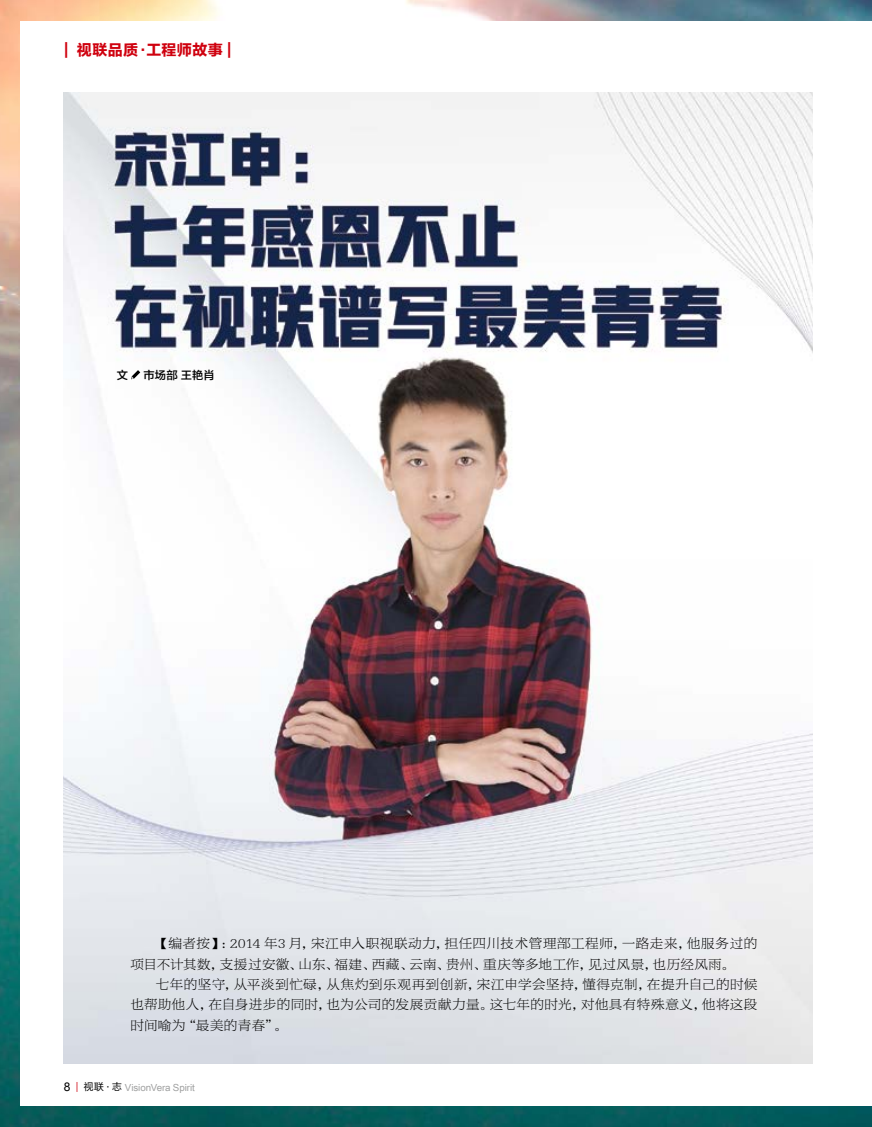
<style>
.page{position:relative;width:872px;height:1127px;background:#fff}
.page>*{position:absolute;margin:0;border:0;box-sizing:border-box;transform-origin:0 0}
.t1{font:15px "FZLTDHK GBK1 0";letter-spacing:.02em;color:#cf000e}
.t2{font:13.5px/20.4px "FZBYSK GBK1 0";letter-spacing:.035em;color:#000}
.t3{font:11.25px "FZLTZHK GBK1 0";letter-spacing:.02em;color:#000}
.t4{font:9.75px "Dok Champa";letter-spacing:-.01em;color:#9fa0a0}
.s1{font-family:"Arial";font-size:12px;color:#000}
.s2{font-family:"FZLTHJW GB1 0";color:#cf000e}
.s3{font-family:"FZLTHJW GB1 0";color:#000}
</style>
<div class="page">
<img style="left:0;top:0;width:872px;height:1127px">
<div style="left:21px;top:21px;width:851px;height:1085px;background:#fff"></div>
<img style="left:64px;top:92px;width:748px;height:971px">
<svg style="left:131px;top:370px;width:9px;height:9px"></svg>
<p class="t1" style="left:64px;top:42px;width:169px">| 视联品质·工程师故事 |</p>
<p class="t3" style="left:117px;top:368px;width:13px">文</p>
<p class="t3" style="left:143px;top:368px;width:73px">市场部 王艳肖</p>
<p class="t2" style="left:130px;top:934px;width:628px;text-indent:26px">【编者按】：2014 年3 月，宋江申入职视联动力，担任四川技术管理部工程师，一路走来，他服务过的项目不计其数，支援过安徽、山东、福建、西藏、云南、贵州、重庆等多地工作，见过风景，也历经风雨。</p>
<p class="t2" style="left:130px;top:974px;width:628px;text-align:justify;text-indent:26px">七年的坚守，从平淡到忙碌，从焦灼到乐观再到创新，宋江申学会坚持，懂得克制，在提升自己的时候也帮助他人，在自身进步的同时，也为公司的发展贡献力量。这七年的时光，对他具有特殊意义，他将这段时间喻为“最美的青春”。</p>
<p class="t4" style="left:64px;top:1080px;width:133px"><span class="s1">8</span> <span class="s2">|</span> <span class="s3">视联 </span><sup>.</sup> <span class="s3">志</span> VisionVera Spirit</p>
</div>
